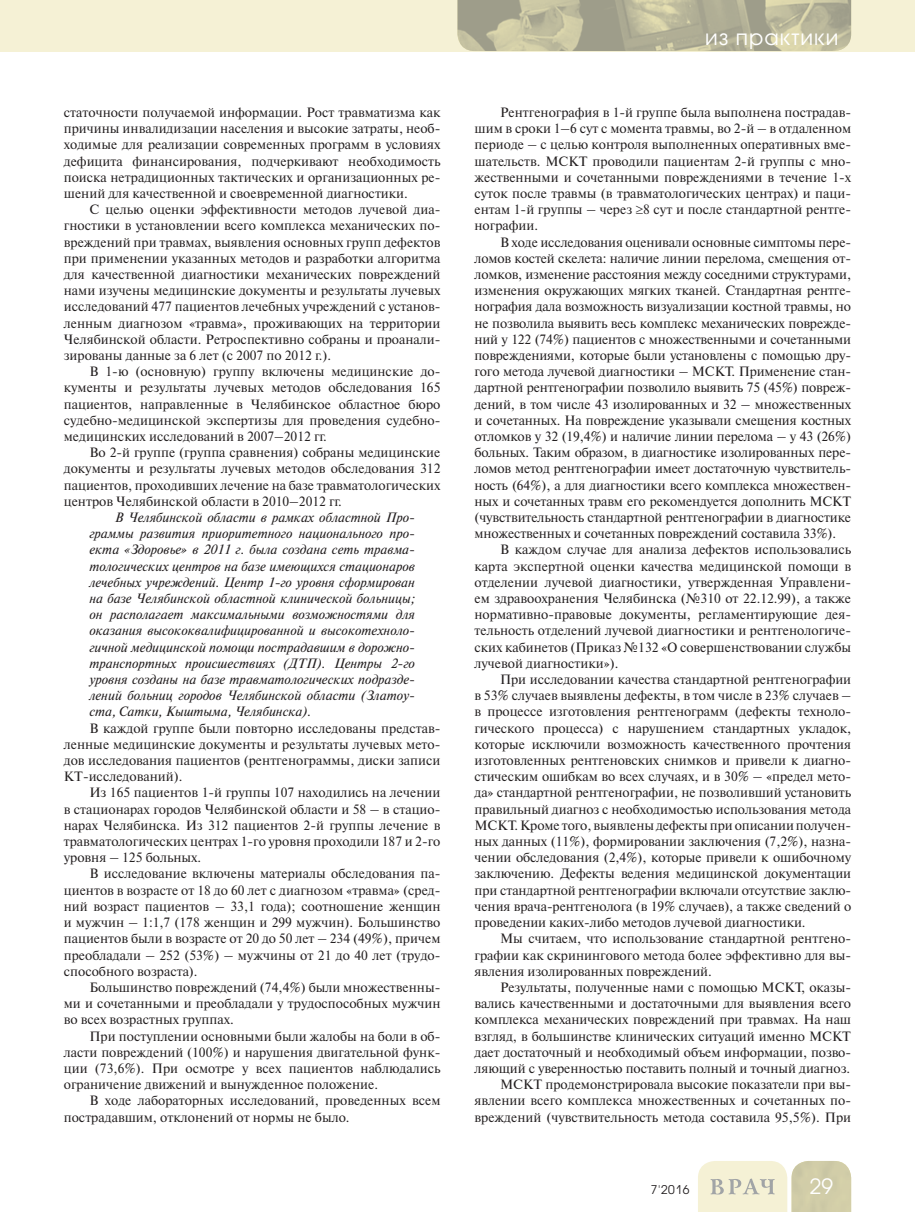
<style>
.page{position:relative;width:915px;height:1212px;background:#fff}
.page>*{position:absolute;margin:0;border:0;box-sizing:border-box;transform-origin:0 0}
.t1{font:21px "Avant Garde Gothic C";letter-spacing:.05em;color:#fff}
.t2{font:13.5px/16.2px "Newton C";color:#231f20;text-align:justify}
.t3{font:italic 13.5px/16.2px "Newton C";color:#231f20;text-align:justify}
.t4{font:12px "Avant Garde Gothic C";color:#231f20}
</style>
<div class="page">
<div style="left:0;top:0;width:914px;height:51px;background:#f5f1d5"></div>
<svg style="left:698px;top:1161px;width:152px;height:51px;background:#e3e0c4"></svg>
<img style="left:457px;top:0;width:393px;height:51px">
<p class="t2" style="left:64px;top:106px;width:378px">статочности получаемой информации. Рост травматизма как причины инвалидизации населения и высокие затраты, необ&shy;ходимые для реализации современных программ в условиях дефицита финансирования, подчеркивают необходимость поиска нетрадиционных тактических и организационных ре&shy;шений для качественной и своевременной диагностики.</p>
<p class="t2" style="left:64px;top:203px;width:378px;text-indent:26px">С целью оценки эффективности методов лучевой диа&shy;гностики в установлении всего комплекса механических по&shy;вреждений при травмах, выявления основных групп дефектов при применении указанных методов и разработки алгоритма для качественной диагностики механических повреждений нами изучены медицинские документы и результаты лучевых исследований 477 пациентов лечебных учреждений с установ&shy;ленным диагнозом «травма», проживающих на территории Челябинской области. Ретроспективно собраны и проанали&shy;зированы данные за 6 лет (с 2007 по 2012 г.).</p>
<p class="t2" style="left:64px;top:365px;width:378px;text-indent:26px">В 1-ю (основную) группу включены медицинские до&shy;кументы и результаты лучевых методов обследования 165 пациентов, направленные в Челябинское областное бюро судебно-медицинской экспертизы для проведения судебно&shy;медицинских исследований в 2007–2012 гг.</p>
<p class="t2" style="left:64px;top:446px;width:378px;text-indent:26px">Во 2-й группе (группа сравнения) собраны медицинские документы и результаты лучевых методов обследования 312 пациентов, проходивших лечение на базе травматологических центров Челябинской области в 2010–2012 гг.</p>
<p class="t3" style="left:89px;top:511px;width:327px;text-indent:26px">В Челябинской области в рамках областной Про&shy;граммы развития приоритетного национального про&shy;екта «Здоровье» в 2011 г. была создана сеть травма&shy;тологических центров на базе имеющихся стационаров лечебных учреждений. Центр 1-го уровня сформирован на базе Челябинской областной клинической больницы; он располагает максимальными возможностями для оказания высококвалифицированной и высокотехноло&shy;гичной медицинской помощи пострадавшим в дорожно&shy;транспортных происшествиях (ДТП). Центры 2-го уровня созданы на базе травматологических подразде&shy;лений больниц городов Челябинской области (Златоу&shy;ста, Сатки, Кыштыма, Челябинска).</p>
<p class="t2" style="left:64px;top:721px;width:378px;text-indent:26px">В каждой группе были повторно исследованы представ&shy;ленные медицинские документы и результаты лучевых мето&shy;дов исследования пациентов (рентгенограммы, диски записи КТ-исследований).</p>
<p class="t2" style="left:64px;top:786px;width:378px;text-indent:26px">Из 165 пациентов 1-й группы 107 находились на лечении в стационарах городов Челябинской области и 58 – в стацио&shy;нарах Челябинска. Из 312 пациентов 2-й группы лечение в травматологических центрах 1-го уровня проходили 187 и 2-го уровня – 125 больных.</p>
<p class="t2" style="left:64px;top:867px;width:378px;text-indent:26px">В исследование включены материалы обследования па&shy;циентов в возрасте от 18 до 60 лет с диагнозом «травма» (сред&shy;ний возраст пациентов – 33,1 года); соотношение женщин и мужчин – 1:1,7 (178 женщин и 299 мужчин). Большинство пациентов были в возрасте от 20 до 50 лет – 234 (49%), причем преобладали – 252 (53%) – мужчины от 21 до 40 лет (трудо&shy;способного возраста).</p>
<p class="t2" style="left:64px;top:980px;width:378px;text-indent:26px">Большинство повреждений (74,4%) были множественны&shy;ми и сочетанными и преобладали у трудоспособных мужчин во всех возрастных группах.</p>
<p class="t2" style="left:64px;top:1029px;width:378px;text-indent:26px">При поступлении основными были жалобы на боли в об&shy;ласти повреждений (100%) и нарушения двигательной функ&shy;ции (73,6%). При осмотре у всех пациентов наблюдались ограничение движений и вынужденное положение.</p>
<p class="t2" style="left:64px;top:1094px;width:378px;text-indent:26px">В ходе лабораторных исследований, проведенных всем пострадавшим, отклонений от нормы не было.</p>
<h1 class="t1" style="left:704px;top:27px;width:135px">из практики</h1>
<p class="t2" style="left:474px;top:106px;width:378px;text-indent:26px">Рентгенография в 1-й группе была выполнена пострадав&shy;шим в сроки 1–6 сут с момента травмы, во 2-й – в отдаленном периоде – с целью контроля выполненных оперативных вме&shy;шательств. МСКТ проводили пациентам 2-й группы с мно&shy;жественными и сочетанными повреждениями в течение 1-х суток после травмы (в травматологических центрах) и паци&shy;ентам 1-й группы – через ≥8 сут и после стандартной рентге&shy;нографии.</p>
<p class="t2" style="left:474px;top:235px;width:378px;text-indent:26px">В ходе исследования оценивали основные симптомы пере&shy;ломов костей скелета: наличие линии перелома, смещения от&shy;ломков, изменение расстояния между соседними структурами, изменения окружающих мягких тканей. Стандартная рентге&shy;нография дала возможность визуализации костной травмы, но не позволила выявить весь комплекс механических поврежде&shy;ний у 122 (74%) пациентов с множественными и сочетанными повреждениями, которые были установлены с помощью дру&shy;гого метода лучевой диагностики – МСКТ. Применение стан&shy;дартной рентгенографии позволило выявить 75 (45%) повреж&shy;дений, в том числе 43 изолированных и 32 – множественных и сочетанных. На повреждение указывали смещения костных отломков у 32 (19,4%) и наличие линии перелома – у 43 (26%) больных. Таким образом, в диагностике изолированных пере&shy;ломов метод рентгенографии имеет достаточную чувствитель&shy;ность (64%), а для диагностики всего комплекса множествен&shy;ных и сочетанных травм его рекомендуется дополнить МСКТ (чувствительность стандартной рентгенографии в диагностике множественных и сочетанных повреждений составила 33%).</p>
<p class="t2" style="left:474px;top:543px;width:378px;text-indent:26px">В каждом случае для анализа дефектов использовались карта экспертной оценки качества медицинской помощи в отделении лучевой диагностики, утвержденная Управлени&shy;ем здравоохранения Челябинска (№310 от 22.12.99), а также нормативно-правовые документы, регламентирующие дея&shy;тельность отделений лучевой диагностики и рентгенологиче&shy;ских кабинетов (Приказ №132 «О совершенствовании службы лучевой диагностики»).</p>
<p class="t2" style="left:474px;top:673px;width:378px;text-indent:26px">При исследовании качества стандартной рентгенографии в 53% случаев выявлены дефекты, в том числе в 23% случаев – в процессе изготовления рентгенограмм (дефекты техноло&shy;гического процесса) с нарушением стандартных укладок, которые исключили возможность качественного прочтения изготовленных рентгеновских снимков и привели к диагно&shy;стическим ошибкам во всех случаях, и в 30% – «предел мето&shy;да» стандартной рентгенографии, не позволивший установить правильный диагноз с необходимостью использования метода МСКТ. Кроме того, выявлены дефекты при описании получен&shy;ных данных (11%), формировании заключения (7,2%), назна&shy;чении обследования (2,4%), которые привели к ошибочному заключению. Дефекты ведения медицинской документации при стандартной рентгенографии включали отсутствие заклю&shy;чения врача-рентгенолога (в 19% случаев), а также сведений о проведении каких-либо методов лучевой диагностики.</p>
<p class="t2" style="left:474px;top:932px;width:378px;text-indent:26px">Мы считаем, что использование стандартной рентгено&shy;графии как скринингового метода более эффективно для вы&shy;явления изолированных повреждений.</p>
<p class="t2" style="left:474px;top:980px;width:378px;text-align:right">Результаты, полученные нами с помощью МСКТ, оказы&shy;вались качественными и достаточными для выявления всего комплекса механических повреждений при травмах. На наш взгляд, в большинстве клинических ситуаций именно МСКТ дает достаточный и необходимый объем информации, позво&shy;ляющий с уверенностью поставить полный и точный диагноз.<br>МСКТ продемонстрировала высокие показатели при вы&shy;явлении всего комплекса множественных и сочетанных по&shy;вреждений (чувствительность метода составила 95,5%). При</p>
<p class="t4" style="left:650px;top:1184px;width:40px">7'2016</p>
<h1 class="t1" style="left:809px;top:1177px;width:25px">29</h1>
</div>
